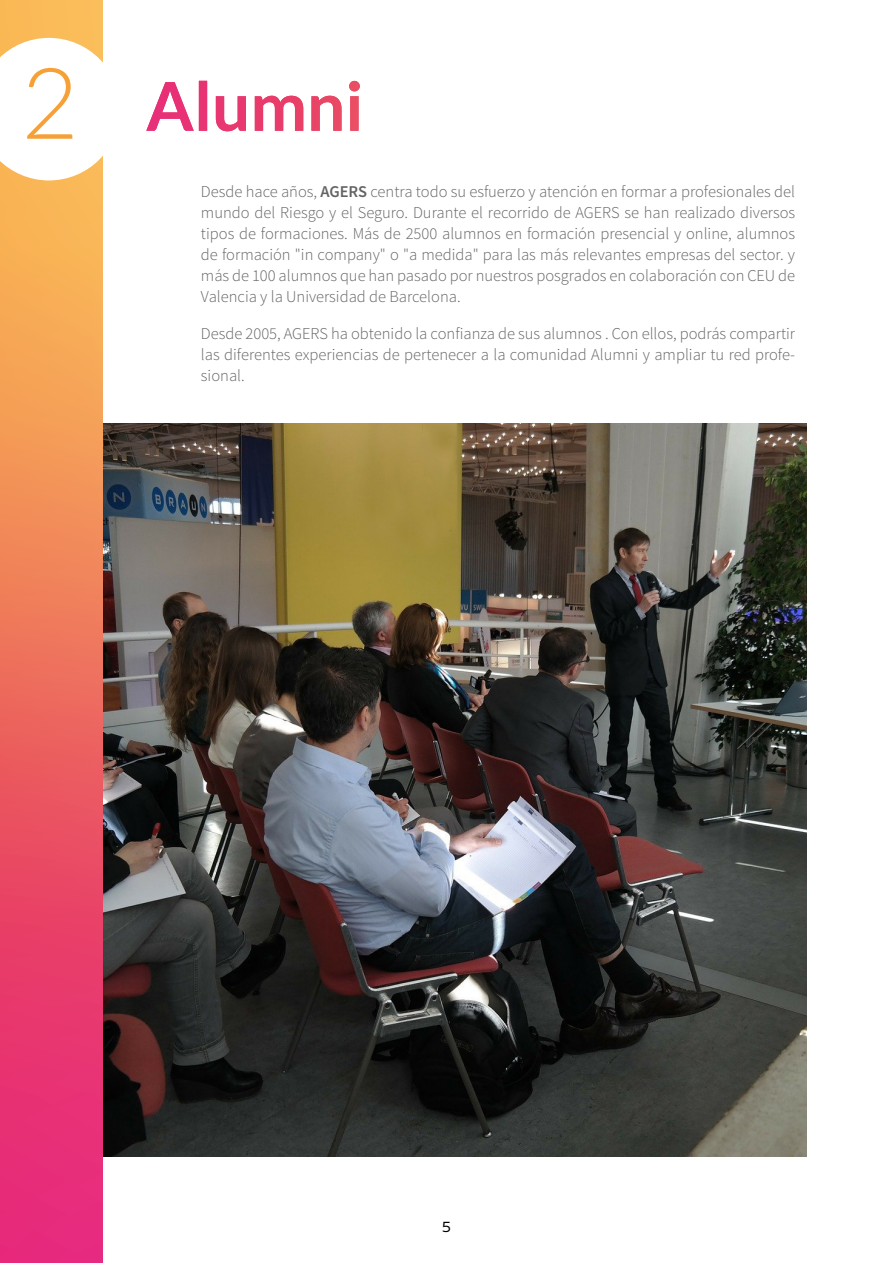
<style>
.page{position:relative;width:893px;height:1263px;background:#fff}
.page>*{position:absolute;margin:0;border:0;box-sizing:border-box;transform-origin:0 0}
.t1{font:300 99px "Lato";color:#f6a036}
.t2{font:300 16.5px/21px "Source Sans Pro";color:#646363;text-align:justify}
.t3{font:15px "Muller";color:#000}
.s1{font-weight:600}
</style>
<div class="page">
<img style="left:102px;top:423px;width:705px;height:733px">
<img style="left:0;top:0;width:102px;height:1263px">
<svg style="left:0;top:38px;width:103px;height:142px"></svg>
<svg style="left:146px;top:81px;width:53px;height:50px"></svg>
<img style="left:199px;top:81px;width:161px;height:50px">
<h1 class="t1" style="left:21px;top:50px;width:59px">2</h1>
<p class="t2" style="left:201px;top:181px;width:596px">Desde hace años, <span class="s1">AGERS</span> centra todo su esfuerzo y atención en formar a profesionales del mundo del Riesgo y el Seguro. Durante el recorrido de AGERS se han realizado diversos tipos de formaciones. Más de 2500 alumnos en formación presencial y online, alumnos de formación "in company" o "a medida" para las más relevantes empresas del sector. y más de 100 alumnos que han pasado por nuestros posgrados en colaboración con CEU de Valencia y la Universidad de Barcelona.</p>
<p class="t2" style="left:201px;top:323px;width:596px">Desde 2005, AGERS ha obtenido la confianza de sus alumnos . Con ellos, podrás compartir las diferentes experiencias de pertenecer a la comunidad Alumni y ampliar tu red profe&shy;sional.</p>
<p class="t3" style="left:442px;top:1218px;width:10px">5</p>
</div>
